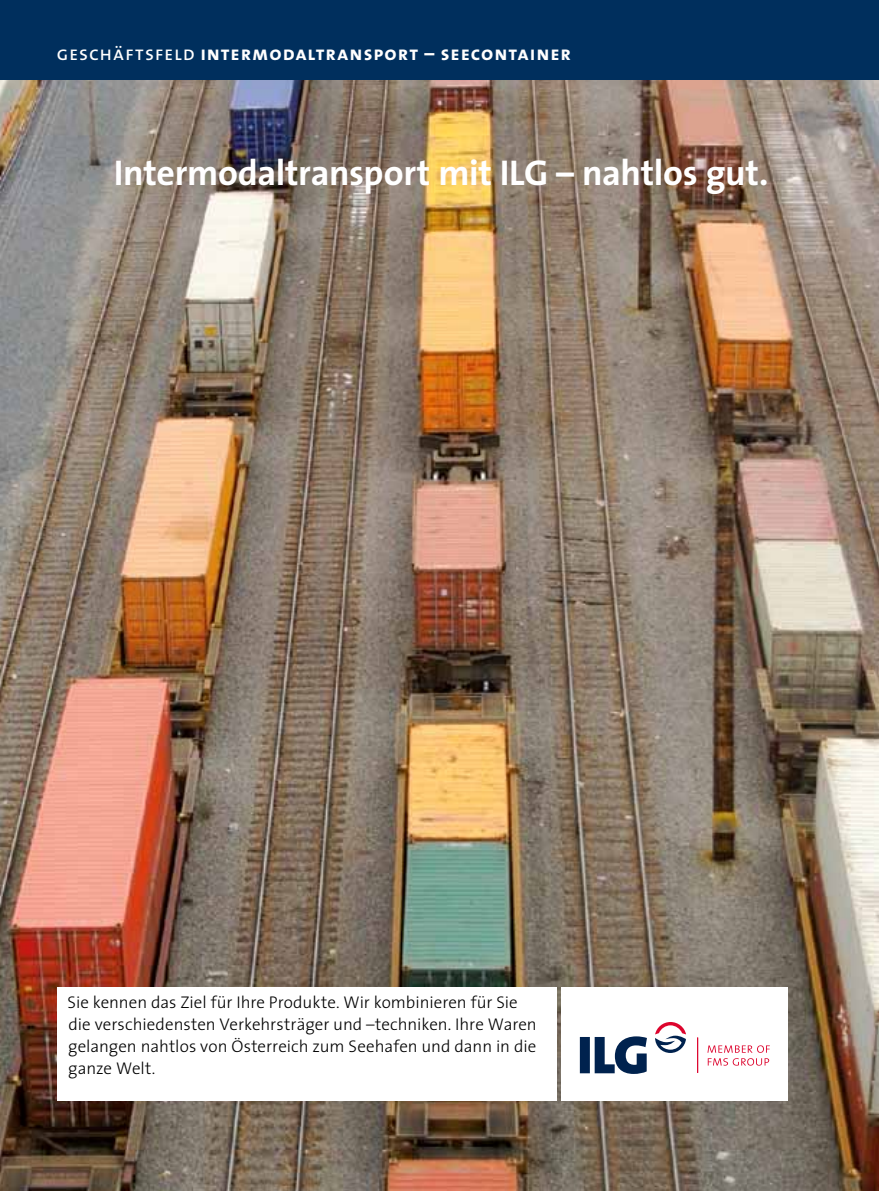
<style>
.page{position:relative;width:879px;height:1191px;background:#fff}
.page>*{position:absolute;margin:0;border:0;box-sizing:border-box;transform-origin:0 0}
.t1{font:700 36px "The Sans";letter-spacing:-.01em;color:#fff}
.t2{font:20px "The Sans Bold Caps";letter-spacing:.045em;color:#fff}
.t3{font:300 17px/22px "The Sans";color:#000}
.s1{font-family:"The Sans Caps"}
</style>
<div class="page">
<img style="left:0;top:79px;width:879px;height:1112px">
<div style="left:561px;top:986px;width:227px;height:114px;background:#fff"></div>
<svg style="left:580px;top:1036px;width:67px;height:38px"></svg>
<svg style="left:655px;top:1022px;width:31px;height:31px"></svg>
<hr style="left:697px;top:1037px;width:1px;height:36px;background:#dd042d">
<svg style="left:708px;top:1058px;width:62px;height:7px"></svg>
<svg style="left:707px;top:1045px;width:63px;height:7px"></svg>
<div style="left:57px;top:986px;width:499px;height:114px;background:#fff"></div>
<div style="left:0;top:0;width:879px;height:79px;background:#002f5d"></div>
<p class="t2" style="left:57px;top:36px;width:516px"><span class="s1">geschäftsfeld</span> intermodaltransport – seecontainer</p>
<h1 class="t1" style="left:114px;top:142px;width:656px">Intermodaltransport mit ILG – nahtlos gut.</h1>
<p class="t3" style="left:68px;top:990px;width:471px">Sie kennen das Ziel für Ihre Produkte. Wir kombinieren für Sie die verschiedensten Verkehrsträger und –techniken. Ihre Waren gelangen nahtlos von Österreich zum Seehafen und dann in die ganze Welt.</p>
</div>
